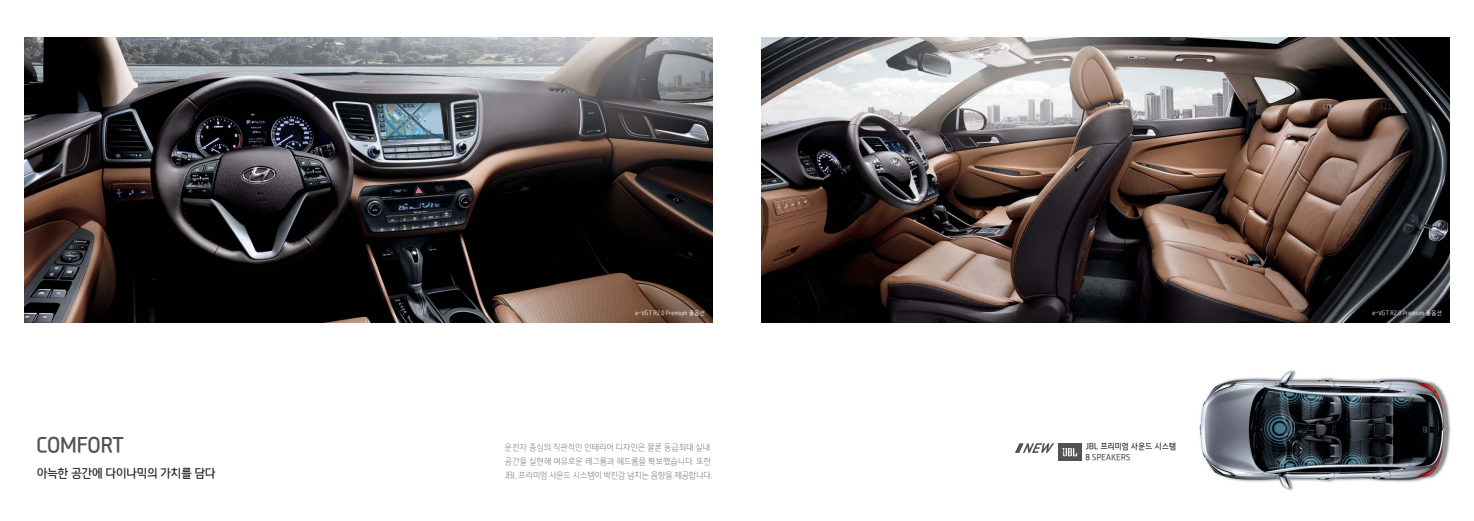
<style>
.page{position:relative;width:1474px;height:521px;background:#fff}
.page>*{position:absolute;margin:0;border:0;box-sizing:border-box;transform-origin:0 0}
.t1{font:21px "Modern H Bold KS Cpc EUC H";letter-spacing:-.01em;color:#505256;scale:.9 1}
.t2{font:12.25px "Modern H Medium KS Cpc EUC H";letter-spacing:-.03em;color:#231f20;scale:.95 1}
.t3{font:8.75px/14px "Modern H Eco Light KS Cpc EUC H";letter-spacing:-.015em;color:#717073;scale:.93 1}
.t4{font:8.4px "Modern H Medium KS Cpc EUC H";letter-spacing:.02em;color:#231f20;scale:.9 1}
.t5{font:8.4px "Modern H Light KS Cpc EUC H";letter-spacing:.045em;color:#231f20;scale:.9 1}
.t6{font:6.12px "Modern H Light KS Cpc EUC H";letter-spacing:.015em;color:#fef9fb;scale:.9 1}
.s1{font-family:"Modern H Medium KS Cpc EUC H"}
</style>
<div class="page">
<div style="left:1057px;top:443px;width:24px;height:18px;background:#505256"></div>
<svg style="left:1062px;top:448px;width:15px;height:8px"></svg>
<img style="left:25px;top:37px;width:687px;height:285px">
<img style="left:761px;top:37px;width:688px;height:285px">
<img style="left:1199px;top:370px;width:252px;height:121px">
<svg style="left:1015px;top:443px;width:39px;height:10px"></svg>
<h1 class="t1" style="left:36px;top:430px;width:99px">COMFORT</h1>
<h2 class="t2" style="left:37px;top:465px;width:190px">아늑한 공간에 다이나믹의 가치를 담다</h2>
<p class="t6" style="left:635px;top:309px;width:78px">e-VGT R2.0 Premium 풀옵션</p>
<p class="t6" style="left:1372px;top:309px;width:78px">e-VGT R2.0 Premium 풀옵션</p>
<p class="t3" style="left:505px;top:440px;width:225px">운전자 중심의 직관적인 인테리어 디자인은 물론 동급최대 실내 공간을 실현해 여유로운 레그룸과 헤드룸을 확보했습니다. 또한<br>JBL 프리미엄 사운드 시스템이 박진감 넘치는 음향을 제공합니다.</p>
<p class="t4" style="left:1085px;top:441px;width:102px">JBL 프리미엄 사운드 시스템</p>
<p class="t5" style="left:1085px;top:452px;width:51px"><span class="s1">8</span> SPEAKERS</p>
</div>
